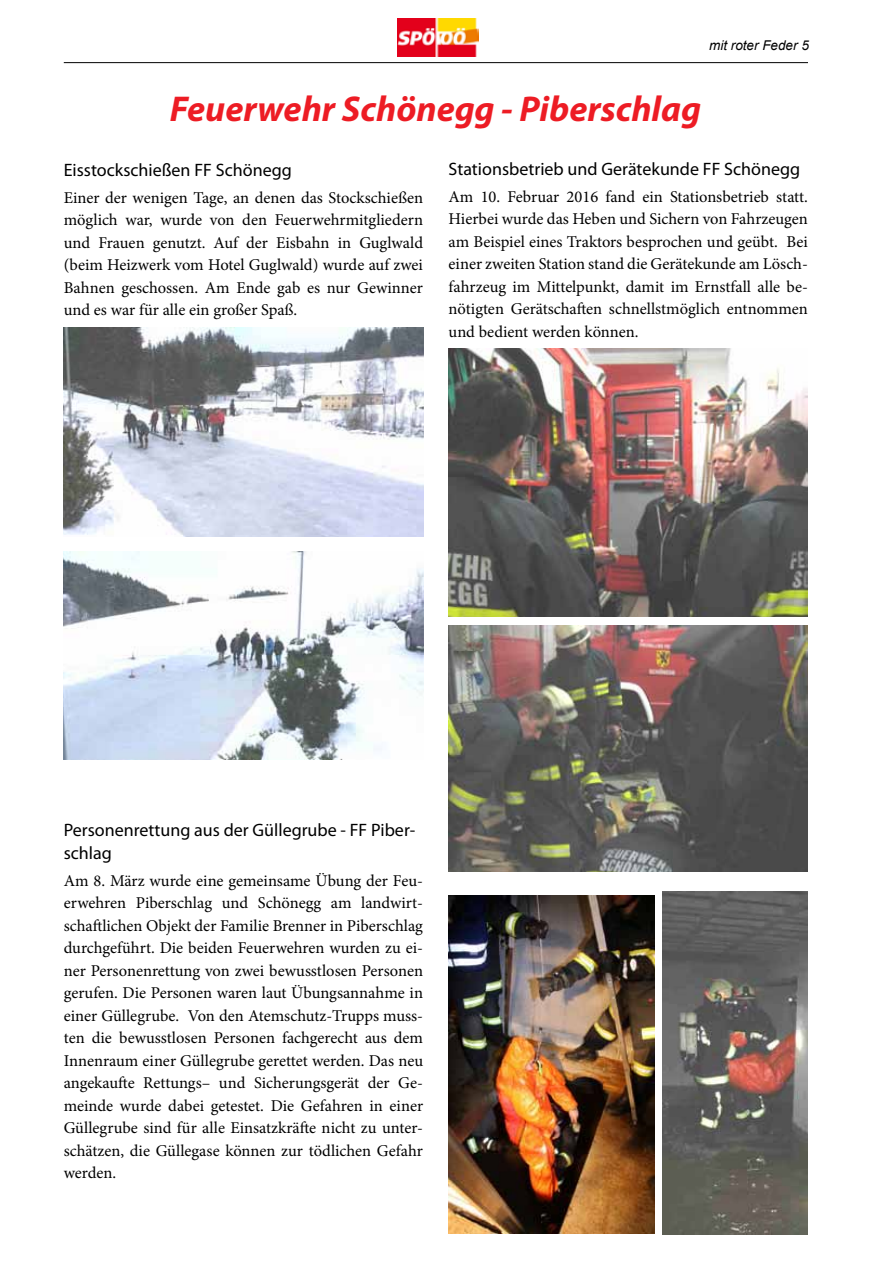
<style>
.page{position:relative;width:893px;height:1263px;background:#fff}
.page>*{position:absolute;margin:0;border:0;box-sizing:border-box;transform-origin:0 0}
.t1{font:italic 700 36px "Myriad Pro";color:#ed1c24}
.t2{font:18px/22.5px "Myriad Pro";color:#000}
.t3{font:16.5px/22.5px "Minion Pro";color:#000;text-align:justify}
.t4{font:italic 13.5px "Arial";color:#000}
</style>
<div class="page">
<hr style="left:64px;top:62px;width:744px;height:1px;background:#000">
<img style="left:398px;top:19px;width:80px;height:38px">
<img style="left:64px;top:327px;width:359px;height:210px">
<img style="left:64px;top:552px;width:359px;height:207px">
<img style="left:449px;top:349px;width:359px;height:268px">
<img style="left:449px;top:625px;width:359px;height:247px">
<img style="left:449px;top:895px;width:206px;height:338px">
<img style="left:662px;top:892px;width:146px;height:342px">
<p class="t4" style="left:709px;top:37px;width:101px">mit roter Feder 5</p>
<h1 class="t1" style="left:170px;top:85px;width:533px">Feuerwehr Schönegg - Piberschlag</h1>
<p class="t2" style="left:64px;top:158px;width:230px">Eisstockschießen FF Schönegg</p>
<p class="t3" style="left:64px;top:186px;width:361px">Einer der wenigen Tage, an denen das Stockschießen möglich war, wurde von den Feuerwehrmitgliedern und Frauen genutzt. Auf der Eisbahn in Guglwald (beim Heizwerk vom Hotel Guglwald) wurde auf zwei Bahnen geschossen. Am Ende gab es nur Gewinner und es war für alle ein großer Spaß.</p>
<p class="t2" style="left:449px;top:158px;width:353px">Stationsbetrieb und Gerätekunde FF Schönegg</p>
<p class="t3" style="left:449px;top:185px;width:361px">Am 10. Februar 2016 fand ein Stationsbetrieb statt.<br>Hierbei wurde das Heben und Sichern von Fahrzeugen am Beispiel eines Traktors besprochen und geübt. Bei einer zweiten Station stand die Gerätekunde am Lösch&shy;fahrzeug im Mittelpunkt, damit im Ernstfall alle be&shy;nötigten Gerätschaften schnellstmöglich entnommen und bedient werden können.</p>
<p class="t2" style="left:64px;top:819px;width:353px">Personenrettung aus der Güllegrube - FF Piber&shy;schlag</p>
<p class="t3" style="left:64px;top:869px;width:361px">Am 8. März wurde eine gemeinsame Übung der Feu&shy;erwehren Piberschlag und Schönegg am landwirt&shy;schaftlichen Objekt der Familie Brenner in Piberschlag durchgeführt. Die beiden Feuerwehren wurden zu ei&shy;ner Personenrettung von zwei bewusstlosen Personen gerufen. Die Personen waren laut Übungsannahme in einer Güllegrube. Von den Atemschutz-Trupps muss&shy;ten die bewusstlosen Personen fachgerecht aus dem Innenraum einer Güllegrube gerettet werden. Das neu angekaufte Rettungs– und Sicherungsgerät der Ge&shy;meinde wurde dabei getestet. Die Gefahren in einer Güllegrube sind für alle Einsatzkräfte nicht zu unter&shy;schätzen, die Güllegase können zur tödlichen Gefahr werden.</p>
</div>
